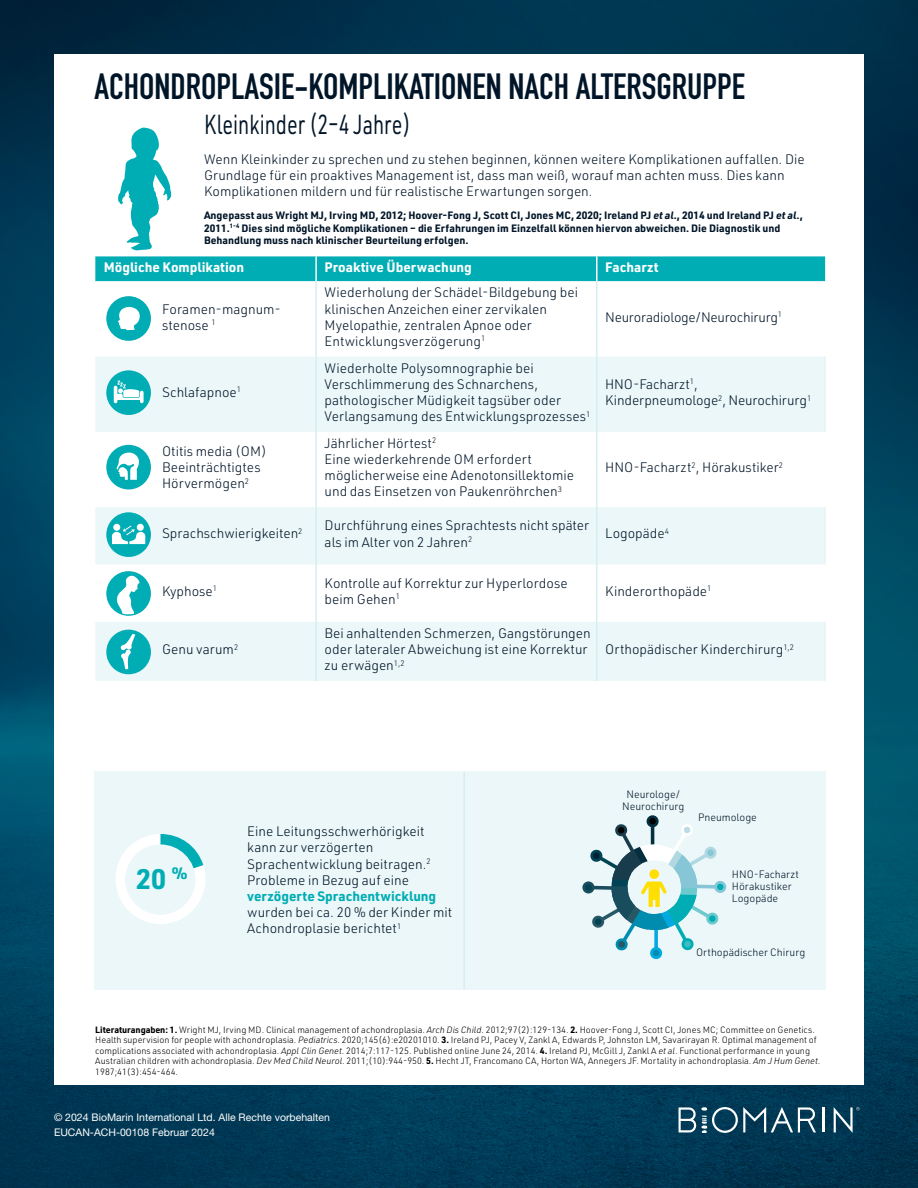
<style>
.page{position:relative;width:918px;height:1188px;background:#fff}
.page>*{position:absolute;margin:0;border:0;box-sizing:border-box;transform-origin:0 0}
.t1{font:700 36px "DIN Condensed";color:#001528}
.t2{font:700 27.75px "URWDIN";color:#00adb4}
.t3{font:27px "URWDIN";color:#001528;scale:.73 1}
.t4{font:300 13.5px/16.2px "URWDIN";color:#001528}
.t5{font:700 13.5px "URWDIN";color:#fff}
.t6{font:300 13.5px "URWDIN";letter-spacing:-.02em;color:#001528}
.t7{font:700 13.5px "URWDIN";color:#00adb4}
.t8{font:700 10.5px/12.6px "URWDIN";color:#001528}
.t9{font:300 10.5px/12px "URWDIN";color:#001528;text-align:center}
.t10{font:10.5px/15px "Helvetica Neue LT Pro";color:#fff}
.t11{font:300 9px/10.5px "URWDIN";color:#000}
.s1{font-style:italic}
.s2{font-weight:700}
</style>
<div class="page">
<img style="left:0;top:0;width:918px;height:1188px">
<div style="left:54px;top:54px;width:810px;height:1030px;background:#fff"></div>
<hr style="left:823px;top:1107px;width:2px;height:25px;background:#fff">
<svg style="left:834px;top:1107px;width:26px;height:26px"></svg>
<svg style="left:679px;top:1107px;width:137px;height:26px;background:#3d687d"></svg>
<svg style="left:95px;top:127px;width:730px;height:154px"></svg>
<svg style="left:95px;top:357px;width:730px;height:324px;fill:#ebf7f8"></svg>
<hr style="left:315px;top:256px;width:2px;height:25px;background:#fff">
<hr style="left:596px;top:256px;width:2px;height:25px;background:#fff">
<hr style="left:315px;top:281px;width:2px;height:76px;background:#d6eff0">
<hr style="left:596px;top:281px;width:2px;height:76px;background:#d6eff0">
<hr style="left:315px;top:357px;width:2px;height:75px;background:#d6eff0">
<hr style="left:596px;top:357px;width:2px;height:75px;background:#d6eff0">
<hr style="left:315px;top:432px;width:2px;height:75px;background:#d6eff0">
<hr style="left:596px;top:432px;width:2px;height:75px;background:#d6eff0">
<hr style="left:315px;top:507px;width:2px;height:57px;background:#d6eff0">
<hr style="left:596px;top:507px;width:2px;height:57px;background:#d6eff0">
<hr style="left:315px;top:564px;width:2px;height:58px;background:#d6eff0">
<hr style="left:596px;top:564px;width:2px;height:58px;background:#d6eff0">
<hr style="left:315px;top:622px;width:2px;height:59px;background:#d6eff0">
<hr style="left:596px;top:622px;width:2px;height:59px;background:#d6eff0">
<hr style="left:824px;top:357px;width:2px;height:75px;background:#e8f4f7">
<hr style="left:824px;top:507px;width:2px;height:57px;background:#e8f4f7">
<hr style="left:824px;top:622px;width:2px;height:59px;background:#e8f4f7">
<div style="left:106px;top:296px;width:45px;height:45px;background:#00adb4;border-radius:50%"></div>
<svg style="left:118px;top:307px;width:22px;height:23px"></svg>
<div style="left:106px;top:370px;width:45px;height:45px;background:#00adb4;border-radius:50%"></div>
<svg style="left:114px;top:381px;width:30px;height:22px"></svg>
<div style="left:106px;top:445px;width:45px;height:44px;background:#00adb4;border-radius:50%"></div>
<svg style="left:117px;top:453px;width:22px;height:27px"></svg>
<div style="left:106px;top:512px;width:45px;height:45px;background:#00adb4;border-radius:50%"></div>
<svg style="left:112px;top:525px;width:33px;height:19px"></svg>
<div style="left:106px;top:571px;width:45px;height:45px;background:#00adb4;border-radius:50%"></div>
<svg style="left:116px;top:575px;width:23px;height:39px"></svg>
<div style="left:106px;top:630px;width:45px;height:44px;background:#00adb4;border-radius:50%"></div>
<svg style="left:120px;top:631px;width:23px;height:38px"></svg>
<div style="left:94px;top:771px;width:732px;height:218px;background:#ebf7f8"></div>
<svg style="left:116px;top:834px;width:89px;height:90px"></svg>
<div style="left:125px;top:844px;width:70px;height:71px;background:#ebf7f8;border-radius:50%"></div>
<hr style="left:463px;top:772px;width:2px;height:217px;background:#008cae">
<svg style="left:582px;top:815px;width:144px;height:144px"></svg>
<h1 class="t1" style="left:94px;top:63px;width:652px">ACHONDROPLASIE-KOMPLIKATIONEN NACH ALTERSGRUPPE</h1>
<h3 class="t3" style="left:204px;top:107px;width:285px">Kleinkinder (2–4 Jahre)</h3>
<p class="t4" style="left:204px;top:150px;width:602px">Wenn Kleinkinder zu sprechen und zu stehen beginnen, können weitere Komplikationen auffallen. Die<br>Grundlage für ein proaktives Management ist, dass man weiß, worauf man achten muss. Dies kann<br>Komplikationen mildern und für realistische Erwartungen sorgen.</p>
<p class="t8" style="left:204px;top:209px;width:600px">Angepasst aus Wright MJ, Irving MD, 2012; Hoover-Fong J, Scott CI, Jones MC, 2020; Ireland PJ <span class="s1">et al</span>., 2014 und Ireland PJ <span class="s1">et al</span>.,<br>2011.<sup>1-4</sup> Dies sind mögliche Komplikationen – die Erfahrungen im Einzelfall können hiervon abweichen. Die Diagnostik und<br>Behandlung muss nach klinischer Beurteilung erfolgen.</p>
<p class="t5" style="left:104px;top:258px;width:142px">Mögliche Komplikation</p>
<p class="t5" style="left:325px;top:258px;width:149px">Proaktive Überwachung</p>
<p class="t5" style="left:605px;top:258px;width:55px">Facharzt</p>
<p class="t4" style="left:162px;top:300px;width:120px">Foramen-magnum&shy;stenose <sup>1</sup></p>
<p class="t4" style="left:325px;top:284px;width:255px">Wiederholung der Schädel-Bildgebung bei klinischen Anzeichen einer zervikalen Myelopathie, zentralen Apnoe oder Entwicklungsverzögerung<sup>1</sup></p>
<p class="t6" style="left:605px;top:308px;width:178px">Neuroradiologe/Neurochirurg<sup>1</sup></p>
<p class="t4" style="left:162px;top:384px;width:81px">Schlafapnoe<sup>1</sup></p>
<p class="t4" style="left:325px;top:359px;width:267px">Wiederholte Polysomnographie bei Verschlimmerung des Schnarchens, pathologischer Müdigkeit tagsüber oder Verlangsamung des Entwicklungsprozesses<sup>1</sup></p>
<p class="t4" style="left:162px;top:443px;width:106px">Otitis media (OM)<br>Beeinträchtigtes<br>Hörvermögen<sup>2</sup></p>
<p class="t4" style="left:325px;top:435px;width:251px">Jährlicher Hörtest<sup>2<br></sup>Eine wiederkehrende OM erfordert möglicherweise eine Adenotonsillektomie und das Einsetzen von Paukenröhrchen<sup>3</sup></p>
<p class="t4" style="left:605px;top:376px;width:208px">HNO-Facharzt<sup>1</sup>,<br>Kinderpneumologe<sup>2</sup>, Neurochirurg<sup>1</sup></p>
<p class="t4" style="left:605px;top:459px;width:179px">HNO-Facharzt<sup>2</sup>, Hörakustiker<sup>2</sup></p>
<p class="t4" style="left:162px;top:525px;width:142px">Sprachschwierigkeiten<sup>2</sup></p>
<p class="t4" style="left:325px;top:517px;width:266px">Durchführung eines Sprachtests nicht später als im Alter von 2 Jahren<sup>2</sup></p>
<p class="t4" style="left:605px;top:525px;width:65px">Logopäde<sup>4</sup></p>
<p class="t4" style="left:162px;top:583px;width:57px">Kyphose<sup>1</sup></p>
<p class="t4" style="left:325px;top:575px;width:245px">Kontrolle auf Korrektur zur Hyperlordose beim Gehen<sup>1</sup></p>
<p class="t4" style="left:605px;top:583px;width:108px">Kinderorthopäde<sup>1</sup></p>
<p class="t4" style="left:162px;top:641px;width:78px">Genu varum<sup>2</sup></p>
<p class="t4" style="left:325px;top:625px;width:268px">Bei anhaltenden Schmerzen, Gangstörungen oder lateraler Abweichung ist eine Korrektur zu erwägen<sup>1,2</sup></p>
<p class="t4" style="left:605px;top:641px;width:190px">Orthopädischer Kinderchirurg<sup>1,2</sup></p>
<h2 class="t2" style="left:136px;top:860px;width:53px">20 <sup>%</sup></h2>
<p class="t4" style="left:247px;top:823px;width:185px">Eine Leitungsschwerhörigkeit kann zur verzögerten<br>Sprachentwicklung beitragen.<sup>2<br></sup>Probleme in Bezug auf eine</p>
<p class="t7" style="left:247px;top:887px;width:190px">verzögerte Sprachentwicklung</p>
<p class="t4" style="left:247px;top:904px;width:207px">wurden bei ca. 20 % der Kinder mit<br>Achondroplasie berichtet<sup>1</sup></p>
<p class="t9" style="left:622px;top:788px;width:64px">Neurologe/<br>Neurochirurg</p>
<p class="t9" style="left:698px;top:811px;width:60px">Pneumologe</p>
<p class="t9" style="left:732px;top:868px;width:69px;text-align:left">HNO-Facharzt<br>Hörakustiker<br>Logopäde</p>
<p class="t9" style="left:696px;top:946px;width:111px">Orthopädischer Chirurg</p>
<p class="t11" style="left:95px;top:1024px;width:727px"><span class="s2">Literaturangaben: 1.</span> Wright MJ, Irving MD. Clinical management of achondroplasia. <span class="s1">Arch Dis Child</span>. 2012;97(2):129-134. <span class="s2">2.</span> Hoover-Fong J, Scott CI, Jones MC; Committee on Genetics.<br>Health supervision for people with achondroplasia. <span class="s1">Pediatrics</span>. 2020;145(6):e20201010. <span class="s2">3.</span> Ireland PJ, Pacey V, Zankl A, Edwards P, Johnston LM, Savarirayan R. Optimal management of complications associated with achondroplasia. <span class="s1">Appl Clin Genet</span>. 2014;7:117-125. Published online June 24, 2014. <span class="s2">4.</span> Ireland PJ, McGill J, Zankl A <span class="s1">et al</span>. Functional performance in young Australian children with achondroplasia. <span class="s1">Dev Med Child Neurol</span>. 2011;(10):944-950. <span class="s2">5.</span> Hecht JT, Francomano CA, Horton WA, Annegers JF. Mortality in achondroplasia. <span class="s1">Am J Hum Genet</span>.<br>1987;41(3):454-464.</p>
<p class="t10" style="left:54px;top:1109px;width:278px">© 2024 BioMarin International Ltd. Alle Rechte vorbehalten<br>EUCAN-ACH-00108 Februar 2024</p>
</div>
